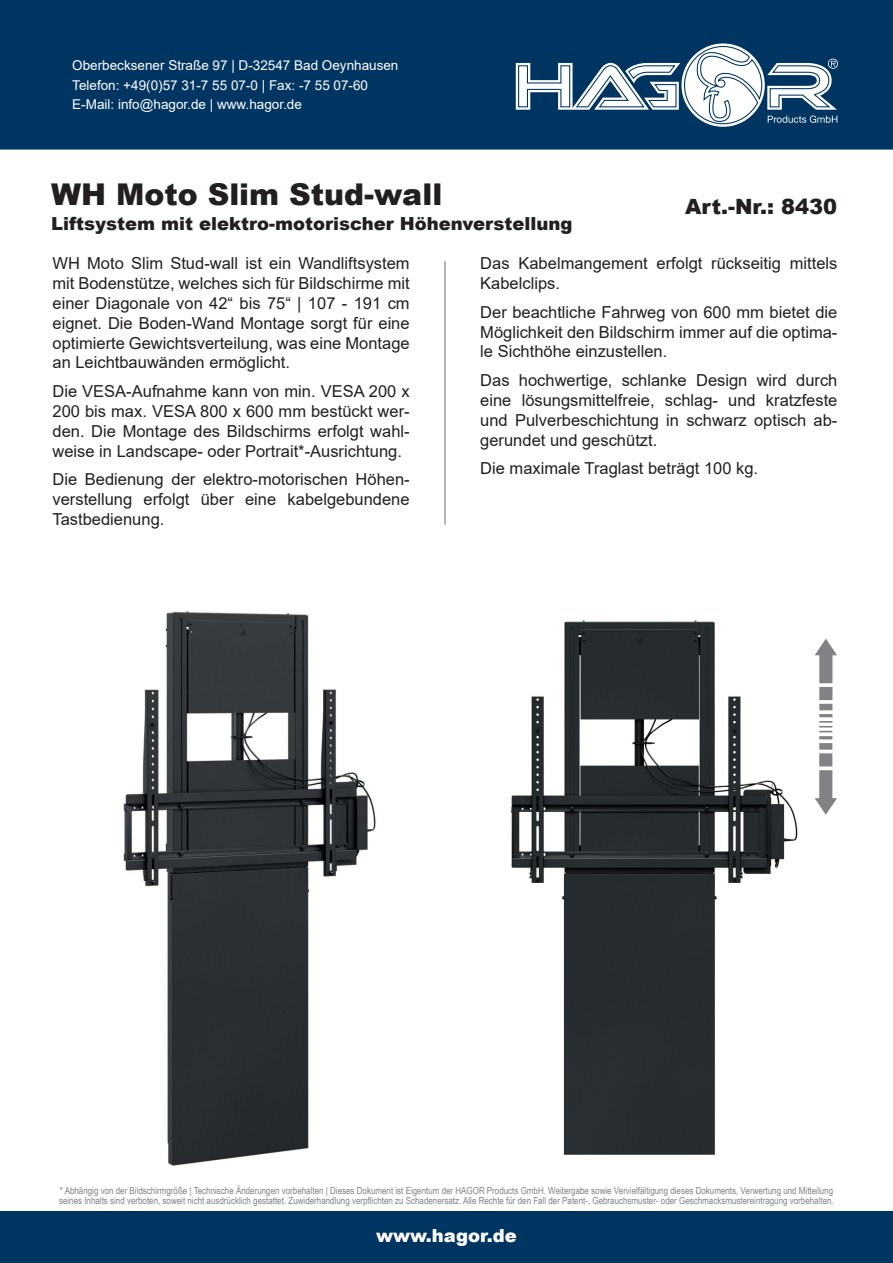
<style>
.page{position:relative;width:893px;height:1263px;background:#fff}
.page>*{position:absolute;margin:0;border:0;box-sizing:border-box;transform-origin:0 0}
.t1{font:900 30px "Arial";color:#231f20}
.t2{font:900 21px "Arial";color:#231f20}
.t3{font:900 18px "Arial";color:#231f20}
.t4{font:900 18px "Arial";color:#fff}
.t5{font:16.5px/19.8px "Arial";color:#231f20;text-align:justify}
.t6{font:13.5px/19.5px "Arial";color:#fff}
.t7{font:9.75px/10.5px "Arial Narrow";color:#808285}
</style>
<div class="page">
<img style="left:123px;top:611px;width:253px;height:555px">
<img style="left:511px;top:620px;width:287px;height:535px">
<div style="left:0;top:1212px;width:893px;height:51px;background:#003562"></div>
<div style="left:0;top:0;width:893px;height:150px;background:#003562"></div>
<hr style="left:444px;top:261px;width:2px;height:264px;background:#9d9fa2">
<svg style="left:483px;top:39px;width:376px;height:92px"></svg>
<svg style="left:815px;top:639px;width:22px;height:176px"></svg>
<p class="t6" style="left:72px;top:56px;width:328px">Oberbecksener Straße 97 | D-32547 Bad Oeynhausen<br>Telefon: +49(0)57 31-7 55 07-0 | Fax: -7 55 07-60<br>E-Mail: info@hagor.de | www.hagor.de</p>
<h1 class="t1" style="left:51px;top:172px;width:393px">WH Moto Slim Stud-wall</h1>
<p class="t3" style="left:51px;top:211px;width:523px">Liftsystem mit elektro-motorischer Höhenverstellung</p>
<p class="t2" style="left:685px;top:191px;width:154px">Art.-Nr.: 8430</p>
<p class="t5" style="left:53px;top:253px;width:359px">WH Moto Slim Stud-wall ist ein Wandliftsystem mit Bodenstütze, welches sich für Bildschirme mit einer Diagonale von 42“ bis 75“ | 107 - 191 cm eignet. Die Boden-Wand Montage sorgt für eine optimierte Gewichtsverteilung, was eine Montage an Leichtbauwänden ermöglicht.</p>
<p class="t5" style="left:53px;top:381px;width:359px">Die VESA-Aufnahme kann von min. VESA 200 x 200 bis max. VESA 800 x 600 mm bestückt wer&shy;den. Die Montage des Bildschirms erfolgt wahl&shy;weise in Landscape- oder Portrait*-Ausrichtung.</p>
<p class="t5" style="left:53px;top:469px;width:359px">Die Bedienung der elektro-motorischen Höhen&shy;verstellung erfolgt über eine kabelgebundene Tastbedienung.</p>
<p class="t5" style="left:480px;top:253px;width:359px">Das Kabelmangement erfolgt rückseitig mittels<br>Kabelclips.</p>
<p class="t5" style="left:480px;top:302px;width:359px">Der beachtliche Fahrweg von 600 mm bietet die Möglichkeit den Bildschirm immer auf die optima&shy;le Sichthöhe einzustellen.</p>
<p class="t5" style="left:480px;top:370px;width:359px">Das hochwertige, schlanke Design wird durch eine lösungsmittelfreie, schlag- und kratzfeste und Pulverbeschichtung in schwarz optisch ab&shy;gerundet und geschützt.</p>
<p class="t5" style="left:480px;top:459px;width:279px">Die maximale Traglast beträgt 100 kg.</p>
<p class="t7" style="left:59px;top:1184px;width:776px">* Abhängig von der Bildschirmgröße | Technische Änderungen vorbehalten | Dieses Dokument ist Eigentum der HAGOR Products GmbH. Weitergabe sowie Vervielfältigung dieses Dokuments, Verwertung und Mitteilung seines Inhalts sind verboten, soweit nicht ausdrücklich gestattet. Zuwiderhandlung verpflichten zu Schadenersatz. Alle Rechte für den Fall der Patent-, Gebrauchsmuster- oder Geschmacksmustereintragung vorbehalten.</p>
<p class="t4" style="left:376px;top:1222px;width:142px">www.hagor.de</p>
</div>
